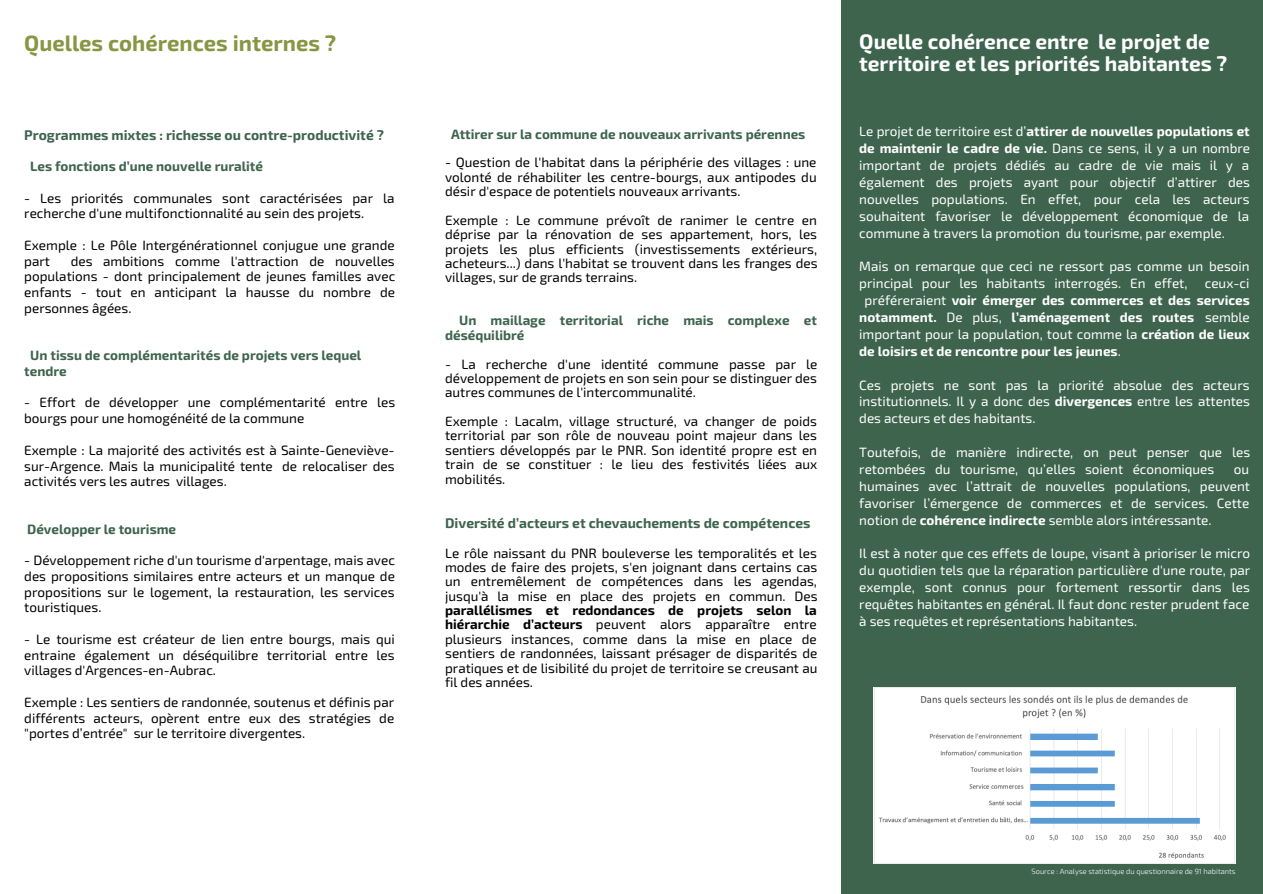
<style>
.page{position:relative;width:1263px;height:894px;background:#fff}
.page>*{position:absolute;margin:0;border:0;box-sizing:border-box;transform-origin:0 0}
.t1{font:700 22.05px "Exo 2";color:#879642}
.t2{font:700 21px/21.3px "Exo 2";color:#fff}
.t3{font:700 13.95px "Exo 2";color:#3e644e}
.t4{font:13.5px/14.4px "Exo 2";color:#000;text-align:justify}
.t5{font:13.5px/16.8px "Exo 2";color:#fff;text-align:justify}
.t6{font:700 13.5px/14.4px "Exo 2";color:#3e644e}
.t7{font:700 13.5px "Exo 2";color:#fff}
.t8{font:300 7.5px "Exo 2";color:#fff}
.s1{font-weight:700}
.s2{font-weight:400}
</style>
<div class="page">
<div style="left:841px;top:0;width:422px;height:893px;background:#3e644e"></div>
<img style="left:874px;top:687px;width:362px;height:176px">
<p class="t1" style="left:24px;top:28px;width:313px">Quelles cohérences internes ?</p>
<p class="t3" style="left:24px;top:125px;width:361px">Programmes mixtes : richesse ou contre-productivité ?</p>
<p class="t6" style="left:30px;top:158px;width:234px">Les fonctions d’une nouvelle ruralité</p>
<p class="t4" style="left:24px;top:189px;width:372px;line-height:15.8px">- Les priorités communales sont caractérisées par la recherche d'une multifonctionnalité au sein des projets.</p>
<p class="t4" style="left:24px;top:236px;width:372px;line-height:15.8px">Exemple : Le Pôle Intergénérationnel conjugue une grande part</p>
<p class="t4" style="left:24px;top:252px;width:372px;line-height:15.8px;text-indent:46px">des ambitions comme l'attraction de nouvelles populations - dont principalement de jeunes familles avec enfants - tout en anticipant la hausse du nombre de personnes âgées.</p>
<p class="t6" style="left:30px;top:347px;width:333px">Un tissu de complémentarités de projets vers lequel</p>
<p class="t6" style="left:24px;top:363px;width:44px">tendre</p>
<p class="t4" style="left:24px;top:394px;width:372px;line-height:15.8px">- Effort de développer une complémentarité entre les bourgs pour une homogénéité de la commune</p>
<p class="t4" style="left:24px;top:441px;width:372px;line-height:15.8px">Exemple : La majorité des activités est à Sainte-Geneviève&shy;sur-Argence. Mais la municipalité tente de relocaliser des activités vers les autres villages.</p>
<p class="t6" style="left:27px;top:520px;width:150px">Développer le tourisme</p>
<p class="t4" style="left:24px;top:551px;width:372px;line-height:15.8px">- Développement riche d'un tourisme d'arpentage, mais avec des propositions similaires entre acteurs et un manque de propositions sur le logement, la restauration, les services touristiques.</p>
<p class="t4" style="left:24px;top:630px;width:372px;line-height:15.8px">- Le tourisme est créateur de lien entre bourgs, mais qui entraine également un déséquilibre territorial entre les villages d'Argences-en-Aubrac.</p>
<p class="t4" style="left:24px;top:693px;width:371px;line-height:15.8px">Exemple : Les sentiers de randonnée, soutenus et définis par différents acteurs, opèrent entre eux des stratégies de "portes d’entrée" sur le territoire divergentes.</p>
<p class="t6" style="left:451px;top:126px;width:356px">Attirer sur la commune de nouveaux arrivants pérennes</p>
<p class="t4" style="left:445px;top:155px;width:373px">- Question de l'habitat dans la périphérie des villages : une volonté de réhabiliter les centre-bourgs, aux antipodes du désir d'espace de potentiels nouveaux arrivants.</p>
<p class="t4" style="left:445px;top:212px;width:374px">Exemple : Le commune prévoît de ranimer le centre en déprise par la rénovation de ses appartement, hors, les projets les plus efficients (investissements extérieurs, acheteurs...) dans l'habitat se trouvent dans les franges des villages, sur de grands terrains.</p>
<p class="t6" style="left:445px;top:312px;width:373px;text-indent:14px">Un maillage territorial riche mais complexe et déséquilibré</p>
<p class="t4" style="left:445px;top:356px;width:374px">- La recherche d'une identité commune passe par le développement de projets en son sein pour se distinguer des autres communes de l'intercommunalité.</p>
<p class="t4" style="left:445px;top:413px;width:374px">Exemple : Lacalm, village structuré, va changer de poids territorial par son rôle de nouveau point majeur dans les sentiers développés par le PNR. Son identité propre est en train de se constituer : le lieu des festivités liées aux mobilités.</p>
<p class="t3" style="left:445px;top:513px;width:367px">Diversité d’acteurs et chevauchements de compétences</p>
<p class="t4" style="left:445px;top:545px;width:374px">Le rôle naissant du PNR bouleverse les temporalités et les modes de faire des projets, s'en joignant dans certains cas un entremêlement de compétences dans les agendas, jusqu'à la mise en place des projets en commun. Des <span class="s1">parallélismes et redondances de projets selon la hiérarchie d’acteurs</span> peuvent alors apparaître entre plusieurs instances, comme dans la mise en place de sentiers de randonnées, laissant présager de disparités de pratiques et de lisibilité du projet de territoire se creusant au fil des années.</p>
<p class="t2" style="left:859px;top:30px;width:370px">Quelle cohérence entre le projet de territoire et les priorités habitantes ?</p>
<p class="t5" style="left:859px;top:122px;width:392px">Le projet de territoire est d’<span class="s1">attirer de nouvelles populations et de maintenir le cadre de vie.</span> Dans ce sens, il y a un nombre important de projets dédiés au cadre de vie mais il y a également des projets ayant pour objectif d’attirer des nouvelles populations. En effet, pour cela les acteurs souhaitent favoriser le développement économique de la commune à travers la promotion du tourisme, par exemple.</p>
<p class="t5" style="left:859px;top:257px;width:392px">Mais on remarque que ceci ne ressort pas comme un besoin principal pour les habitants interrogés. En effet,</p>
<p class="t5" style="left:1205px;top:274px;width:46px">ceux-ci</p>
<p class="t7" style="left:864px;top:291px;width:387px"><span class="s2">préféreraient</span> voir émerger des commerces et des services</p>
<p class="t7" style="left:859px;top:308px;width:392px">notamment. <span class="s2">De plus,</span> l’aménagement des routes <span class="s2">semble</span></p>
<p class="t5" style="left:859px;top:325px;width:392px">important pour la population, tout comme la <span class="s1">création de lieux</span></p>
<p class="t7" style="left:859px;top:342px;width:263px">de loisirs et de rencontre pour les jeunes<span class="s2">.</span></p>
<p class="t5" style="left:859px;top:375px;width:392px">Ces projets ne sont pas la priorité absolue des acteurs institutionnels. Il y a donc des <span class="s1">divergences</span> entre les attentes des acteurs et des habitants.</p>
<p class="t5" style="left:859px;top:443px;width:392px">Toutefois, de manière indirecte, on peut penser que les retombées du tourisme, qu’elles soient économiques</p>
<p class="t5" style="left:859px;top:460px;width:392px;text-indent:375px">ou humaines avec l’attrait de nouvelles populations, peuvent favoriser l’émergence de commerces et de services. Cette notion de <span class="s1">cohérence indirecte</span> semble alors intéressante.</p>
<p class="t5" style="left:859px;top:544px;width:393px">Il est à noter que ces effets de loupe, visant à prioriser le micro du quotidien tels que la réparation particulière d'une route, par exemple, sont connus pour fortement ressortir dans les requêtes habitantes en général. Il faut donc rester prudent face à ses requêtes et représentations habitantes.</p>
<p class="t8" style="left:1032px;top:866px;width:206px">Source : Analyse statistique du questionnaire de 91 habitants</p>
</div>
